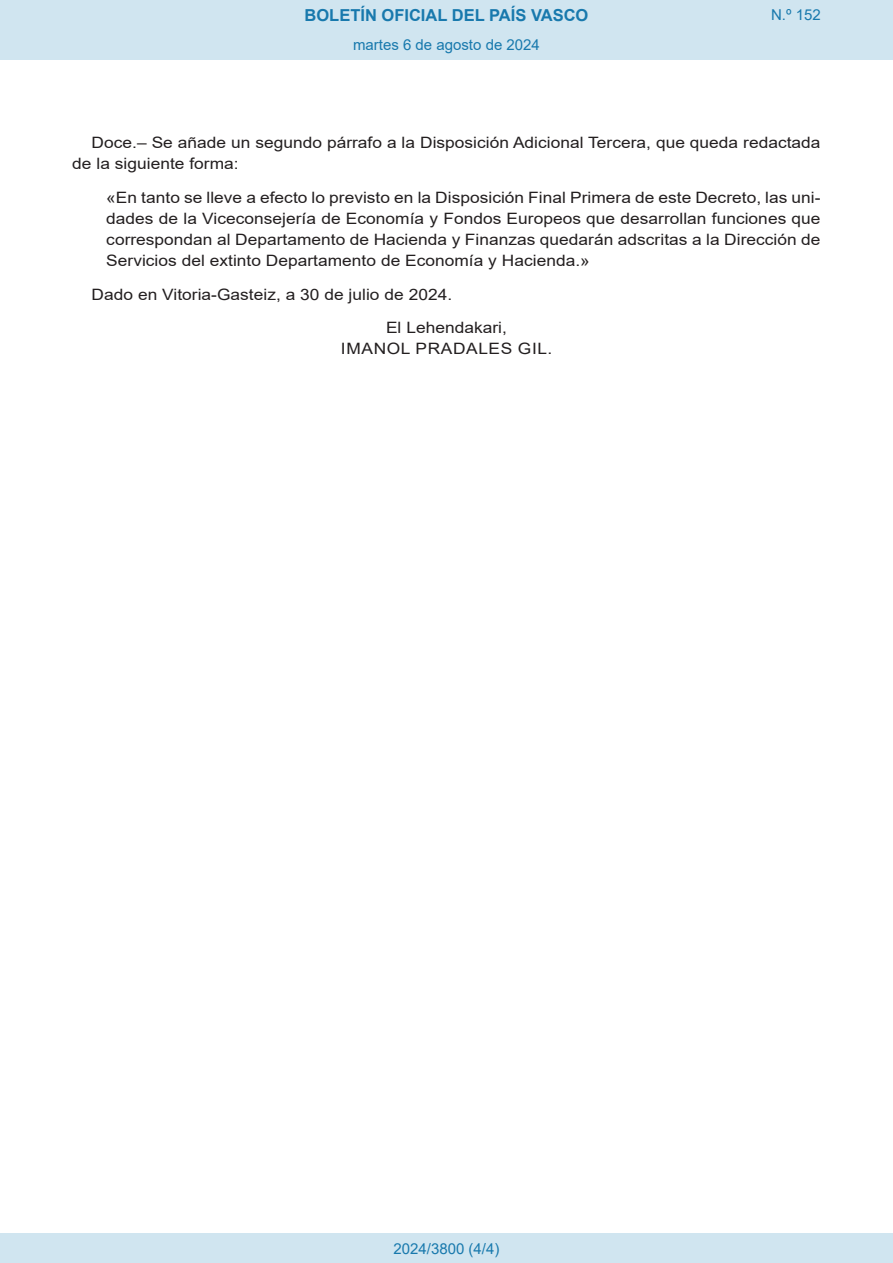
<style>
.page{position:relative;width:893px;height:1263px;background:#fff}
.page>*{position:absolute;margin:0;border:0;box-sizing:border-box;transform-origin:0 0}
.t1{font:700 16.5px "Arial";color:#1879ad}
.BOPVDetalle1{font:15.6px/21px "Arial";color:#231f20;text-align:justify;scale:1.11 1}
.BOPVDetalle{font:15.6px/21px "Arial";color:#231f20;scale:1.11 1}
.BOPVFirmaLugFec{font:15.6px "Arial";color:#231f20;scale:1.11 1}
.BOPVNombreLehen1{font:15.6px "Arial";letter-spacing:.035em;color:#231f20;scale:1.11 1}
.BOPVPuestoLehen1{font:15.6px "Arial";color:#231f20;scale:1.11 1}
.Paginacion_Centro{font:15px "Arial";color:#1879ad}
</style>
<div class="page">
<div style="left:0;top:0;width:893px;height:60px;background:#d0e5f0"></div>
<div style="left:0;top:1233px;width:893px;height:30px;background:#d0e5f0"></div>
<p class="t1" style="left:305px;top:3px;width:285px">BOLETÍN OFICIAL DEL PAÍS VASCO</p>
<p class="Paginacion_Centro" style="left:353px;top:35px;width:188px">martes 6 de agosto de 2024</p>
<p class="Paginacion_Centro" style="left:771px;top:5px;width:51px">N.º 152</p>
<p class="BOPVDetalle" style="left:72px;top:132px;width:676px;text-indent:19px">Doce.– Se añade un segundo párrafo a la Disposición Adicional Tercera, que queda redactada de la siguiente forma:</p>
<p class="BOPVDetalle1" style="left:106px;top:187px;width:645px">«En tanto se lleve a efecto lo previsto en la Disposición Final Primera de este Decreto, las uni&shy;dades de la Viceconsejería de Economía y Fondos Europeos que desarrollan funciones que correspondan al Departamento de Hacienda y Finanzas quedarán adscritas a la Dirección de Servicios del extinto Departamento de Economía y Hacienda.»</p>
<p class="BOPVFirmaLugFec" style="left:92px;top:283px;width:326px">Dado en Vitoria-Gasteiz, a 30 de julio de 2024.</p>
<p class="BOPVPuestoLehen1" style="left:386px;top:317px;width:110px">El Lehendakari,</p>
<p class="BOPVNombreLehen1" style="left:341px;top:338px;width:192px">IMANOL PRADALES GIL.</p>
<p class="Paginacion_Centro" style="left:393px;top:1238px;width:107px">2024/3800 (4/4)</p>
</div>
